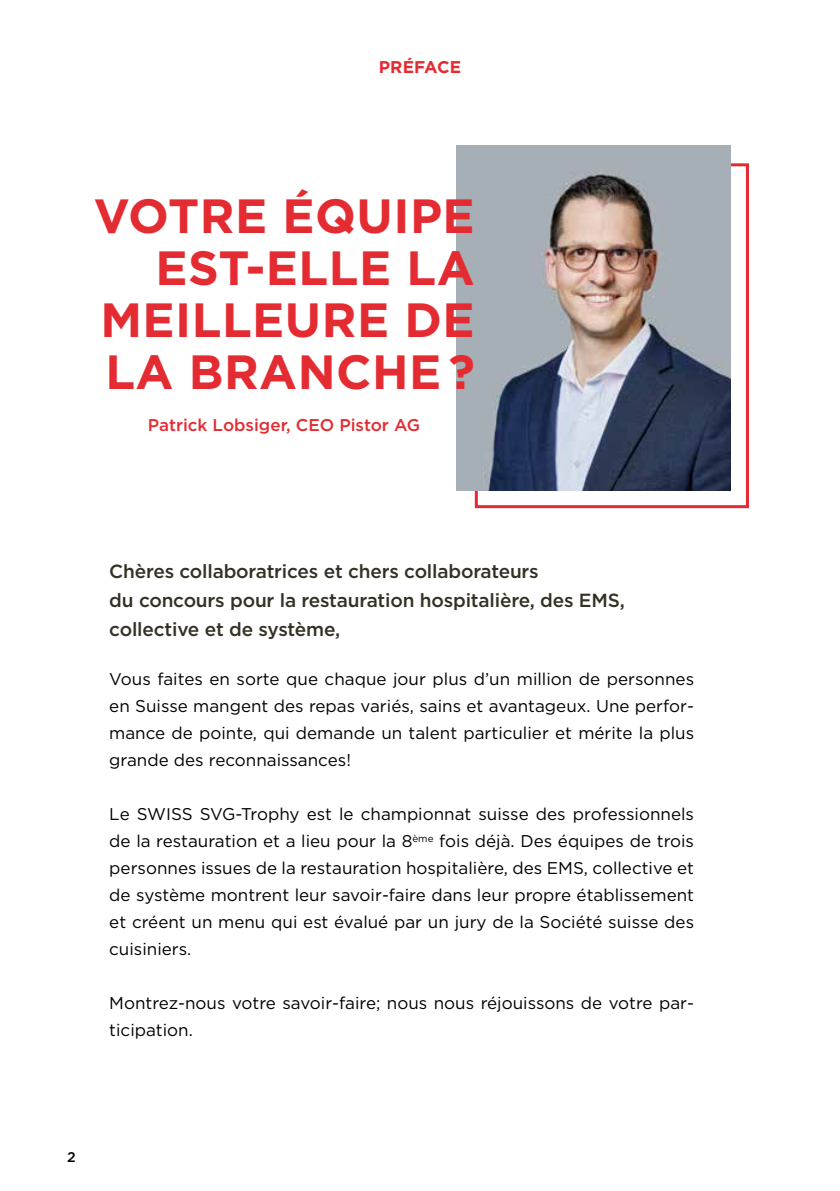
<style>
.page{position:relative;width:840px;height:1191px;background:#fff}
.page>*{position:absolute;margin:0;border:0;box-sizing:border-box;transform-origin:0 0}
.t1{font:700 48px/52px "Gotham";letter-spacing:.01em;color:#e42b32;text-align:right}
.t2{font:500 19px/29px "Gotham";letter-spacing:-.01em;color:#343024}
.t3{font:17px/27px "Gotham";color:#000;text-align:justify}
.t4{font:500 17px "Gotham";color:#e42b32}
.t5{font:700 17px "Gotham";letter-spacing:.01em;color:#e42b32}
.t6{font:500 14px "Gotham";color:#000}
</style>
<div class="page">
<div style="left:474px;top:163px;width:274px;height:345px;border:3px solid #e42b32"></div>
<img style="left:456px;top:146px;width:274px;height:344px">
<p class="t5" style="left:378px;top:55px;width:84px">PRÉFACE</p>
<h1 class="t1" style="left:94px;top:190px;width:382px">VOTRE ÉQUIPE<br>EST-ELLE LA<br>MEILLEURE DE<br>LA BRANCHE ?</h1>
<p class="t4" style="left:148px;top:414px;width:273px">Patrick Lobsiger, CEO Pistor AG</p>
<p class="t2" style="left:109px;top:556px;width:517px">Chères collaboratrices et chers collaborateurs<br>du concours pour la restauration hospitalière, des EMS, collective et de système,</p>
<p class="t3" style="left:109px;top:665px;width:586px">Vous faites en sorte que chaque jour plus d’un million de personnes en Suisse mangent des repas variés, sains et avantageux. Une perfor&shy;mance de pointe, qui demande un talent particulier et mérite la plus grande des reconnaissances!</p>
<p class="t3" style="left:109px;top:800px;width:586px">Le SWISS SVG-Trophy est le championnat suisse des professionnels de la restauration et a lieu pour la 8<sup>ème</sup> fois déjà. Des équipes de trois personnes issues de la restauration hospitalière, des EMS, collective et de système montrent leur savoir-faire dans leur propre établissement et créent un menu qui est évalué par un jury de la Société suisse des cuisiniers.</p>
<p class="t3" style="left:109px;top:989px;width:586px">Montrez-nous votre savoir-faire; nous nous réjouissons de votre par&shy;ticipation.</p>
<p class="t6" style="left:67px;top:1147px;width:10px">2</p>
</div>
